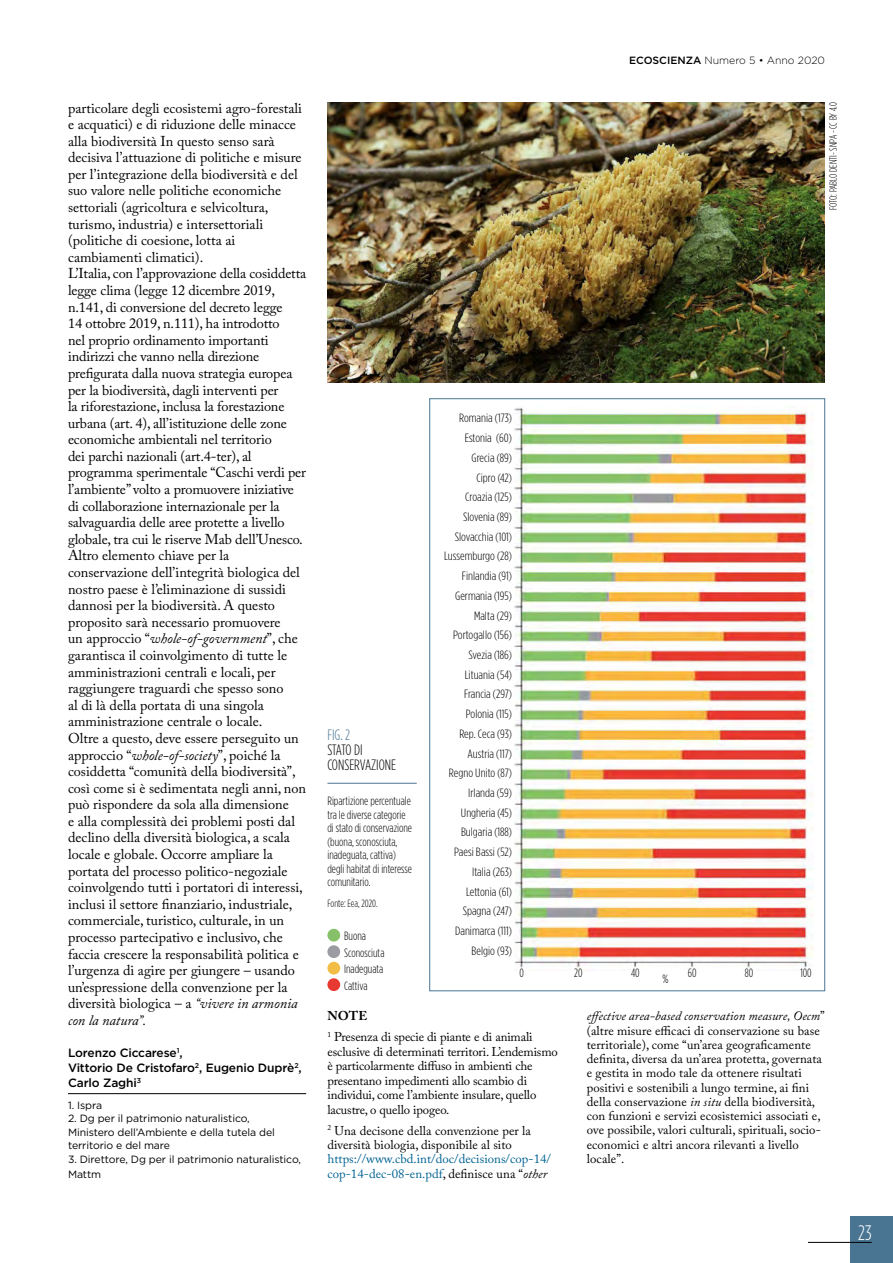
<style>
.page{position:relative;width:893px;height:1263px;background:#fff}
.page>*{position:absolute;margin:0;border:0;box-sizing:border-box;transform-origin:0 0}
.t1{font:300 condensed 21px "Gotham HTF";color:#fff}
.t2{font:300 condensed 15px/15px "Gotham HTF";color:#000}
.t3{font:300 condensed 15px "Gotham HTF";color:#497593}
.t4{font:14.25px/16.6px "Adobe Caslon Pro";color:#000}
.t5{font:12.75px/14.2px "Adobe Caslon Pro";letter-spacing:.005em;color:#000}
.t6{font:12.75px/14.4px "Adobe Caslon Pro";letter-spacing:.005em;color:#006293}
.t7{font:300 condensed 12px/19.6px "Gotham HTF";color:#000;text-align:right;scale:1.1 1}
.t8{font:300 condensed 12px/13.5px "Gotham HTF";color:#000}
.t9{font:500 12px/15.1px "Gotham HTF";letter-spacing:-.01em;color:#000}
.t10{font:10.5px/13.6px "Gotham HTF";letter-spacing:-.01em;color:#000}
.t11{font:300 condensed 10.5px "Gotham HTF";color:#000}
.t12{font:300 10.5px "Gotham HTF";color:#000}
.s1{font-style:italic}
.s2{font-weight:500}
.s3{font-weight:700}
.s4{color:#000}
.s5{font-style:italic;color:#000}
</style>
<div class="page">
<div style="left:850px;top:1216px;width:43px;height:47px;background:#497593"></div>
<hr style="left:808px;top:1242px;width:64px;height:1px;background:#000">
<hr style="left:68px;top:1093px;width:238px;height:1px;background:#000">
<hr style="left:327px;top:783px;width:90px;height:1px;background:#497593">
<div style="left:327px;top:929px;width:13px;height:12px;background:#86c069;border-radius:50%"></div>
<div style="left:327px;top:945px;width:13px;height:13px;background:#9b9ba3;border-radius:50%"></div>
<div style="left:327px;top:962px;width:13px;height:12px;background:#f1bd45;border-radius:50%"></div>
<div style="left:327px;top:978px;width:13px;height:13px;background:#e73931;border-radius:50%"></div>
<img style="left:327px;top:102px;width:498px;height:281px">
<img style="left:514px;top:407px;width:300px;height:563px">
<p class="t4" style="left:68px;top:99px;width:240px">particolare degli ecosistemi agro-forestali e acquatici) e di riduzione delle minacce alla biodiversità In questo senso sarà decisiva l’attuazione di politiche e misure per l’integrazione della biodiversità e del suo valore nelle politiche economiche settoriali (agricoltura e selvicoltura, turismo, industria) e intersettoriali (politiche di coesione, lotta ai cambiamenti climatici).<br>L’Italia, con l’approvazione della cosiddetta legge clima (legge 12 dicembre 2019, n.141, di conversione del decreto legge<br>14 ottobre 2019, n.111), ha introdotto<br>nel proprio ordinamento importanti indirizzi che vanno nella direzione prefigurata dalla nuova strategia europea per la biodiversità, dagli interventi per<br>la riforestazione, inclusa la forestazione urbana (art. 4), all’istituzione delle zone economiche ambientali nel territorio<br>dei parchi nazionali (art.4-ter), al programma sperimentale “Caschi verdi per l’ambiente” volto a promuovere iniziative di collaborazione internazionale per la salvaguardia delle aree protette a livello globale, tra cui le riserve Mab dell’Unesco.<br>Altro elemento chiave per la conservazione dell’integrità biologica del nostro paese è l’eliminazione di sussidi dannosi per la biodiversità. A questo proposito sarà necessario promuovere<br>un approccio “<span class="s1">whole-of-government</span>”, che garantisca il coinvolgimento di tutte le amministrazioni centrali e locali, per raggiungere traguardi che spesso sono<br>al di là della portata di una singola amministrazione centrale o locale.<br>Oltre a questo, deve essere perseguito un approccio “<span class="s1">whole-of-society</span>”, poiché la cosiddetta “comunità della biodiversità”, così come si è sedimentata negli anni, non può rispondere da sola alla dimensione<br>e alla complessità dei problemi posti dal declino della diversità biologica, a scala locale e globale. Occorre ampliare la portata del processo politico-negoziale coinvolgendo tutti i portatori di interessi, inclusi il settore finanziario, industriale, commerciale, turistico, culturale, in un processo partecipativo e inclusivo, che faccia crescere la responsabilità politica e l’urgenza di agire per giungere – usando un’espressione della convenzione per la diversità biologica – a <span class="s1">“vivere in armonia con la natura”.</span></p>
<p class="t9" style="left:68px;top:1045px;width:235px">Lorenzo Ciccarese<sup>1</sup>,<br>Vittorio De Cristofaro<sup>2</sup>, Eugenio Duprè<sup>2</sup>,<br>Carlo Zaghi<sup>3</sup></p>
<p class="t10" style="left:68px;top:1098px;width:36px">1. Ispra</p>
<p class="t10" style="left:68px;top:1111px;width:208px">2. Dg per il patrimonio naturalistico,<br>Ministero dell’Ambiente e della tutela del territorio e del mare</p>
<p class="t10" style="left:68px;top:1151px;width:234px;line-height:15.1px">3. Direttore, Dg per il patrimonio naturalistico,<br>Mattm</p>
<p class="t12" style="left:629px;top:55px;width:197px"><span class="s2">ECOSCIENZA</span> Numero 5 • Anno 2020</p>
<p class="t11" style="left:828px;top:210px;width:109px;rotate:-90deg">FOTO: PABLO DENTI- SNPA - CC BY 4.0</p>
<p class="t3" style="left:327px;top:727px;width:24px">FIG. 2</p>
<p class="t2" style="left:327px;top:742px;width:70px">STATO DI<br>CONSERVAZIONE</p>
<p class="t8" style="left:327px;top:794px;width:86px">Ripartizione percentuale tra le diverse categorie di stato di conservazione (buona, sconosciuta, inadeguata, cattiva) degli habitat di interesse comunitario.</p>
<p class="t11" style="left:327px;top:898px;width:52px">Fonte: Eea, 2020.</p>
<p class="t8" style="left:344px;top:927px;width:42px;line-height:16.5px">Buona<br>Sconosciuta<br>Inadeguata<br>Cattiva</p>
<p class="t7" style="left:444px;top:408px;width:63px">Romania (173)<br>Estonia (60)<br>Grecia (89)<br>Cipro (42)<br>Croazia (125)<br>Slovenia (89)<br>Slovacchia (101)<br>Lussemburgo (28)<br>Finlandia (91)<br>Germania (195)<br>Malta (29)<br>Portogallo (156)<br>Svezia (186)<br>Lituania (54)<br>Francia (297)<br>Polonia (115)<br>Rep. Ceca (93)<br>Austria (117)<br>Regno Unito (87)<br>Irlanda (59)<br>Ungheria (45)<br>Bulgaria (188)<br>Paesi Bassi (52)<br>Italia (263)<br>Lettonia (61)<br>Spagna (247)<br>Danimarca (111)<br>Belgio (93)</p>
<p class="t8" style="left:519px;top:966px;width:6px">0</p>
<p class="t8" style="left:574px;top:966px;width:10px">20</p>
<p class="t8" style="left:631px;top:966px;width:10px">40</p>
<p class="t8" style="left:688px;top:966px;width:10px">60</p>
<p class="t8" style="left:745px;top:966px;width:10px">80</p>
<p class="t8" style="left:800px;top:966px;width:13px">100</p>
<p class="t8" style="left:662px;top:971px;width:7px">%</p>
<p class="t5" style="left:327px;top:1005px;width:207px;line-height:20.9px"><span class="s3">NOTE<br></span><sup>1</sup> Presenza di specie di piante e di animali</p>
<p class="t5" style="left:327px;top:1044px;width:232px">esclusive di determinati territori. L’endemismo è particolarmente diffuso in ambienti che presentano impedimenti allo scambio di individui, come l’ambiente insulare, quello lacustre, o quello ipogeo.</p>
<p class="t5" style="left:327px;top:1123px;width:205px"><sup>2</sup> Una decisone della convenzione per la diversità biologia, disponibile al sito</p>
<p class="t6" style="left:327px;top:1152px;width:225px">https://www.cbd.int/doc/decisions/cop-14/ cop-14-dec-08-en.pdf<span class="s4">, definisce una “</span><span class="s5">other</span></p>
<p class="t5" style="left:587px;top:1009px;width:239px"><span class="s1">effective area-based conservation measure, Oecm</span>” (altre misure efficaci di conservazione su base territoriale), come “un’area geograficamente definita, diversa da un’area protetta, governata e gestita in modo tale da ottenere risultati positivi e sostenibili a lungo termine, ai fini della conservazione <span class="s1">in situ</span> della biodiversità, con funzioni e servizi ecosistemici associati e, ove possibile, valori culturali, spirituali, socio&shy;economici e altri ancora rilevanti a livello locale”.</p>
<h1 class="t1" style="left:858px;top:1221px;width:15px">23</h1>
</div>
